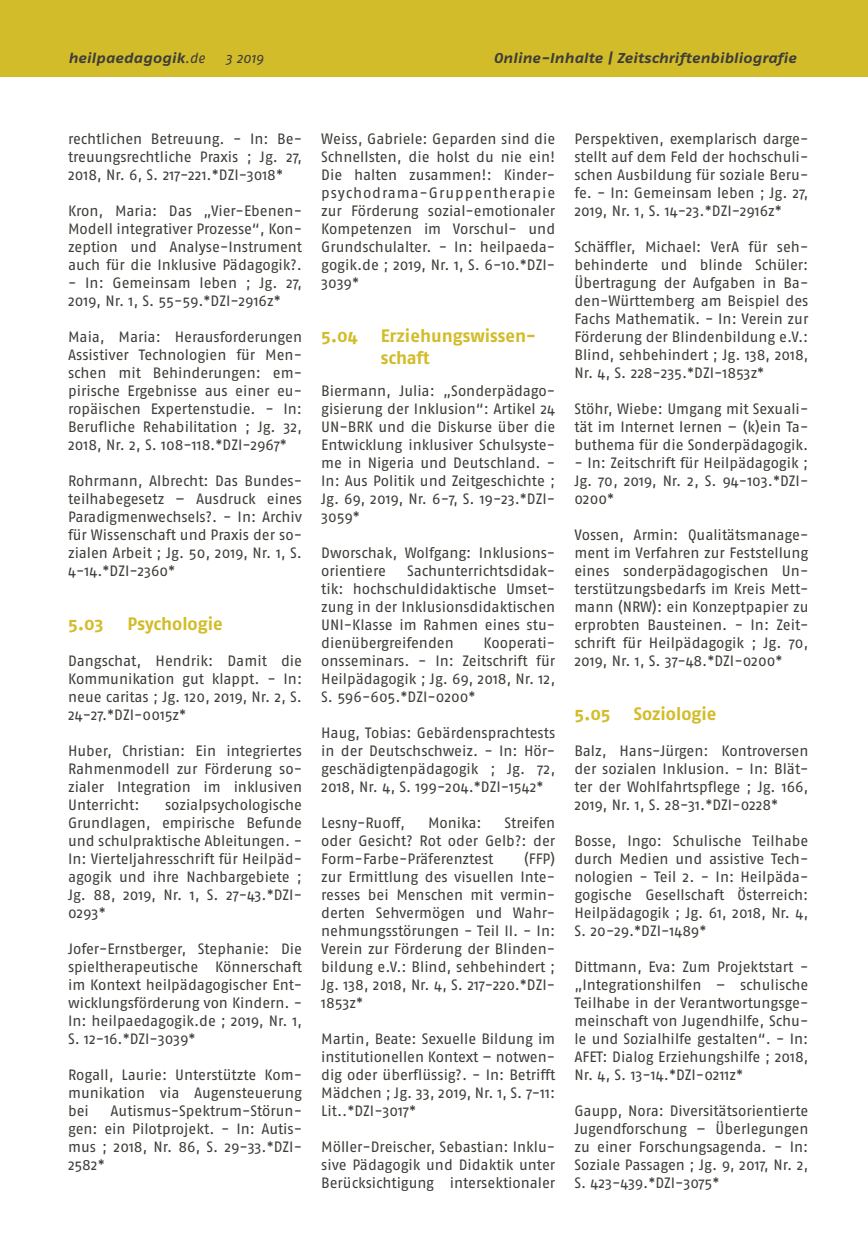
<style>
.page{position:relative;width:868px;height:1242px;background:#fff}
.page>*{position:absolute;margin:0;border:0;box-sizing:border-box;transform-origin:0 0}
.t1{font:700 18px/21.6px "Fago No";color:#d3bc29}
.t2{font:15px/18px "Fago No";color:#3e3d39;text-align:justify}
.t3{font:italic 700 14.25px "Fago Ex";color:#3e3d39}
.t4{font:italic 14.25px "Fago No";color:#3e3d39}
.s1{font-family:"Fago No";font-weight:400}
</style>
<div class="page">
<div style="left:0;top:0;width:867px;height:77px;background:#d3bc29"></div>
<p class="t3" style="left:68px;top:49px;width:138px">heilpaedagogik<span class="s1">.de</span></p>
<p class="t4" style="left:225px;top:50px;width:40px">3 2019</p>
<p class="t3" style="left:493px;top:49px;width:304px">Online-Inhalte | Zeitschriftenbibliografie</p>
<p class="t2" style="left:68px;top:130px;width:235px">rechtlichen Betreuung. - In: Be&shy;treuungsrechtliche Praxis ; Jg. 27, 2018, Nr. 6, S. 217-221.*DZI-3018*</p>
<p class="t2" style="left:68px;top:202px;width:236px">Kron, Maria: Das „Vier-Ebenen-Modell integrativer Prozesse“, Kon&shy;zeption und Analyse-Instrument auch für die Inklusive Pädagogik?.</p>
<p class="t2" style="left:68px;top:274px;width:235px">- In: Gemeinsam leben ; Jg. 27,<br>2019, Nr. 1, S. 55-59.*DZI-2916z*</p>
<p class="t2" style="left:68px;top:328px;width:235px">Maia, Maria: Herausforderungen Assistiver Technologien für Men&shy;schen mit Behinderungen: em&shy;pirische Ergebnisse aus einer eu&shy;ropäischen Expertenstudie. - In:<br>Berufliche Rehabilitation ; Jg. 32, 2018, Nr. 2, S. 108-118.*DZI-2967*</p>
<p class="t2" style="left:68px;top:472px;width:236px">Rohrmann, Albrecht: Das Bundes&shy;teilhabegesetz – Ausdruck eines Paradigmenwechsels?. - In: Archiv für Wissenschaft und Praxis der so&shy;zialen Arbeit ; Jg. 50, 2019, Nr. 1, S.<br>4-14.*DZI-2360*</p>
<p class="t1" style="left:68px;top:613px;width:37px">5.03</p>
<p class="t1" style="left:128px;top:613px;width:97px">Psychologie</p>
<p class="t2" style="left:68px;top:652px;width:235px">Dangschat, Hendrik: Damit die Kommunikation gut klappt. - In: neue caritas ; Jg. 120, 2019, Nr. 2, S.<br>24-27.*DZI-0015z*</p>
<p class="t2" style="left:68px;top:742px;width:235px">Huber, Christian: Ein integriertes Rahmenmodell zur Förderung so&shy;zialer Integration im inklusiven Unterricht:</p>
<p class="t2" style="left:68px;top:796px;width:235px;text-indent:97px">sozialpsychologische Grundlagen, empirische Befunde und schulpraktische Ableitungen. - In: Vierteljahresschrift für Heilpäd&shy;agogik und ihre Nachbargebiete ; Jg. 88, 2019, Nr. 1, S. 27-43.*DZI-0293*</p>
<p class="t2" style="left:68px;top:940px;width:236px">Jofer-Ernstberger, Stephanie: Die spieltherapeutische Könnerschaft im Kontext heilpädagogischer Ent&shy;wicklungsförderung von Kindern. - In: heilpaedagogik.de ; 2019, Nr. 1, S. 12-16.*DZI-3039*</p>
<p class="t2" style="left:68px;top:1066px;width:235px">Rogall, Laurie: Unterstützte Kom&shy;munikation via Augensteuerung bei</p>
<p class="t2" style="left:68px;top:1102px;width:235px;text-indent:42px">Autismus-Spektrum-Störun&shy;gen: ein Pilotprojekt. - In: Autis&shy;mus ; 2018, Nr. 86, S. 29-33.*DZI-2582*</p>
<p class="t2" style="left:321px;top:130px;width:235px">Weiss, Gabriele: Geparden sind die Schnellsten, die holst du nie ein!<br>Die halten zusammen!: Kinder&shy;psychodrama-Gruppentherapie zur Förderung sozial-emotionaler Kompetenzen im Vorschul- und Grundschulalter. - In: heilpaeda&shy;gogik.de ; 2019, Nr. 1, S. 6-10.*DZI-3039*</p>
<p class="t1" style="left:321px;top:325px;width:38px">5.04</p>
<p class="t1" style="left:381px;top:325px;width:156px">Erziehungswissen&shy;schaft</p>
<p class="t2" style="left:321px;top:382px;width:235px">Biermann, Julia: „Sonderpädago&shy;gisierung der Inklusion“: Artikel 24<br>UN-BRK und die Diskurse über die Entwicklung inklusiver Schulsyste&shy;me in Nigeria und Deutschland. - In: Aus Politik und Zeitgeschichte ; Jg. 69, 2019, Nr. 6-7, S. 19-23.*DZI-3059*</p>
<p class="t2" style="left:321px;top:544px;width:235px">Dworschak, Wolfgang: Inklusions&shy;orientiere</p>
<p class="t2" style="left:321px;top:562px;width:235px;text-indent:86px">Sachunterrichtsdidak&shy;tik: hochschuldidaktische Umset&shy;zung in der Inklusionsdidaktischen UNI-Klasse im Rahmen eines stu&shy;dienübergreifenden</p>
<p class="t2" style="left:321px;top:634px;width:235px;text-indent:162px">Kooperati&shy;onsseminars. - In: Zeitschrift für Heilpädagogik ; Jg. 69, 2018, Nr. 12, S. 596-605.*DZI-0200*</p>
<p class="t2" style="left:321px;top:724px;width:235px">Haug, Tobias: Gebärdensprachtests in der Deutschschweiz. - In: Hör&shy;geschädigtenpädagogik ; Jg. 72, 2018, Nr. 4, S. 199-204.*DZI-1542*</p>
<p class="t2" style="left:321px;top:814px;width:85px">Lesny-Ruoff,</p>
<p class="t2" style="left:428px;top:814px;width:55px">Monika:</p>
<p class="t2" style="left:321px;top:814px;width:235px;text-indent:183px">Streifen oder Gesicht? Rot oder Gelb?: der Form-Farbe-Präferenztest</p>
<p class="t2" style="left:321px;top:850px;width:235px;text-indent:203px">(FFP) zur Ermittlung des visuellen Inte&shy;resses bei Menschen mit vermin&shy;derten Sehvermögen und Wahr&shy;nehmungsstörungen - Teil II. - In:<br>Verein zur Förderung der Blinden&shy;bildung e.V.: Blind, sehbehindert ; Jg. 138, 2018, Nr. 4, S. 217-220.*DZI-1853z*</p>
<p class="t2" style="left:321px;top:1030px;width:235px">Martin, Beate: Sexuelle Bildung im institutionellen Kontext – notwen&shy;dig oder überflüssig?. - In: Betrifft Mädchen ; Jg. 33, 2019, Nr. 1, S. 7-11:<br>Lit..*DZI-3017*</p>
<p class="t2" style="left:321px;top:1138px;width:235px">Möller-Dreischer, Sebastian: Inklu&shy;sive Pädagogik und Didaktik unter Berücksichtigung intersektionaler</p>
<p class="t2" style="left:574px;top:130px;width:235px">Perspektiven, exemplarisch darge&shy;stellt auf dem Feld der hochschuli&shy;schen Ausbildung für soziale Beru&shy;fe. - In: Gemeinsam leben ; Jg. 27, 2019, Nr. 1, S. 14-23.*DZI-2916z*</p>
<p class="t2" style="left:574px;top:238px;width:235px">Schäffler, Michael: VerA für seh&shy;behinderte und blinde Schüler:<br>Übertragung der Aufgaben in Ba&shy;den-Württemberg am Beispiel des Fachs Mathematik. - In: Verein zur Förderung der Blindenbildung e.V.:<br>Blind, sehbehindert ; Jg. 138, 2018, Nr. 4, S. 228-235.*DZI-1853z*</p>
<p class="t2" style="left:574px;top:400px;width:235px">Stöhr, Wiebe: Umgang mit Sexuali&shy;tät im Internet lernen – (k)ein Ta&shy;buthema für die Sonderpädagogik.</p>
<p class="t2" style="left:574px;top:454px;width:235px">- In: Zeitschrift für Heilpädagogik ; Jg. 70, 2019, Nr. 2, S. 94-103.*DZI-0200*</p>
<p class="t2" style="left:574px;top:526px;width:235px">Vossen, Armin: Qualitätsmanage&shy;ment im Verfahren zur Feststellung eines sonderpädagogischen Un&shy;terstützungsbedarfs im Kreis Mett&shy;mann (NRW): ein Konzeptpapier zu erprobten Bausteinen. - In: Zeit&shy;schrift für Heilpädagogik ; Jg. 70, 2019, Nr. 1, S. 37-48.*DZI-0200*</p>
<p class="t1" style="left:574px;top:703px;width:38px">5.05</p>
<p class="t1" style="left:634px;top:703px;width:84px">Soziologie</p>
<p class="t2" style="left:574px;top:742px;width:235px">Balz, Hans-Jürgen: Kontroversen der sozialen Inklusion. - In: Blät&shy;ter der Wohlfahrtspflege ; Jg. 166, 2019, Nr. 1, S. 28-31.*DZI-0228*</p>
<p class="t2" style="left:574px;top:832px;width:235px">Bosse, Ingo: Schulische Teilhabe durch Medien und assistive Tech&shy;nologien - Teil 2. - In: Heilpäda&shy;gogische Gesellschaft Österreich:<br>Heilpädagogik ; Jg. 61, 2018, Nr. 4, S. 20-29.*DZI-1489*</p>
<p class="t2" style="left:574px;top:958px;width:235px">Dittmann, Eva: Zum Projektstart - „Integrationshilfen – schulische Teilhabe in der Verantwortungsge&shy;meinschaft von Jugendhilfe, Schu&shy;le und Sozialhilfe gestalten“. - In:<br>AFET: Dialog Erziehungshilfe ; 2018, Nr. 4, S. 13-14.*DZI-0211z*</p>
<p class="t2" style="left:574px;top:1102px;width:235px">Gaupp, Nora: Diversitätsorientierte Jugendforschung – Überlegungen zu einer Forschungsagenda. - In:<br>Soziale Passagen ; Jg. 9, 2017, Nr. 2, S. 423-439.*DZI-3075*</p>
</div>
